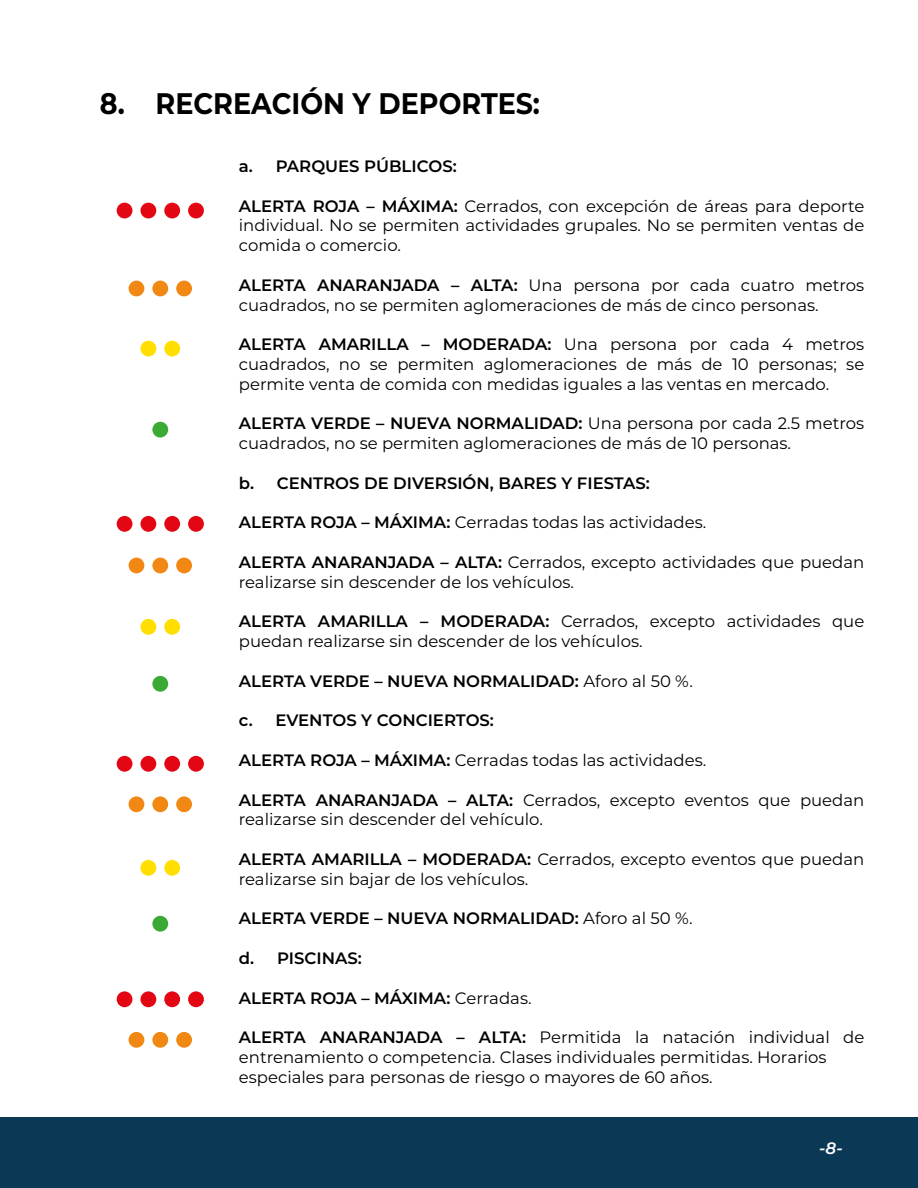
<style>
.page{position:relative;width:918px;height:1188px;background:#fff}
.page>*{position:absolute;margin:0;border:0;box-sizing:border-box;transform-origin:0 0}
.t1{font:700 29.7px "Montserrat";color:#000;scale:.91 1}
.t2{font:16.5px/19.8px "Montserrat";color:#000}
.t3{font:600 16.5px "Montserrat";color:#000}
.t4{font:italic 600 16.5px "Montserrat";color:#fff}
.s1{font-weight:600}
.s2{font-weight:400}
</style>
<div class="page">
<div style="left:0;top:1117px;width:918px;height:71px;background:#0a3855"></div>
<div style="left:152px;top:422px;width:16px;height:16px;background:#3aaa35;border-radius:50%"></div>
<div style="left:140px;top:341px;width:16px;height:15px;background:#ffde00;border-radius:50%"></div>
<div style="left:164px;top:341px;width:16px;height:15px;background:#ffde00;border-radius:50%"></div>
<div style="left:117px;top:203px;width:15px;height:15px;background:#e30613;border-radius:50%"></div>
<div style="left:140px;top:203px;width:16px;height:15px;background:#e30613;border-radius:50%"></div>
<div style="left:164px;top:203px;width:16px;height:15px;background:#e30613;border-radius:50%"></div>
<div style="left:188px;top:203px;width:16px;height:15px;background:#e30613;border-radius:50%"></div>
<div style="left:129px;top:281px;width:15px;height:15px;background:#f28814;border-radius:50%"></div>
<div style="left:152px;top:281px;width:16px;height:15px;background:#f28814;border-radius:50%"></div>
<div style="left:176px;top:281px;width:16px;height:15px;background:#f28814;border-radius:50%"></div>
<div style="left:152px;top:676px;width:16px;height:16px;background:#3aaa35;border-radius:50%"></div>
<div style="left:140px;top:619px;width:16px;height:16px;background:#ffde00;border-radius:50%"></div>
<div style="left:164px;top:619px;width:16px;height:16px;background:#ffde00;border-radius:50%"></div>
<div style="left:117px;top:516px;width:15px;height:16px;background:#e30613;border-radius:50%"></div>
<div style="left:140px;top:516px;width:16px;height:16px;background:#e30613;border-radius:50%"></div>
<div style="left:164px;top:516px;width:16px;height:16px;background:#e30613;border-radius:50%"></div>
<div style="left:188px;top:516px;width:16px;height:16px;background:#e30613;border-radius:50%"></div>
<div style="left:129px;top:558px;width:15px;height:15px;background:#f28814;border-radius:50%"></div>
<div style="left:152px;top:558px;width:16px;height:15px;background:#f28814;border-radius:50%"></div>
<div style="left:176px;top:558px;width:16px;height:15px;background:#f28814;border-radius:50%"></div>
<div style="left:152px;top:916px;width:16px;height:16px;background:#3aaa35;border-radius:50%"></div>
<div style="left:140px;top:860px;width:16px;height:16px;background:#ffde00;border-radius:50%"></div>
<div style="left:164px;top:860px;width:16px;height:16px;background:#ffde00;border-radius:50%"></div>
<div style="left:117px;top:756px;width:15px;height:16px;background:#e30613;border-radius:50%"></div>
<div style="left:140px;top:756px;width:16px;height:16px;background:#e30613;border-radius:50%"></div>
<div style="left:164px;top:756px;width:16px;height:16px;background:#e30613;border-radius:50%"></div>
<div style="left:188px;top:756px;width:16px;height:16px;background:#e30613;border-radius:50%"></div>
<div style="left:117px;top:991px;width:15px;height:16px;background:#e30613;border-radius:50%"></div>
<div style="left:140px;top:991px;width:16px;height:16px;background:#e30613;border-radius:50%"></div>
<div style="left:164px;top:991px;width:16px;height:16px;background:#e30613;border-radius:50%"></div>
<div style="left:188px;top:991px;width:16px;height:16px;background:#e30613;border-radius:50%"></div>
<div style="left:129px;top:796px;width:15px;height:16px;background:#f28814;border-radius:50%"></div>
<div style="left:152px;top:796px;width:16px;height:16px;background:#f28814;border-radius:50%"></div>
<div style="left:176px;top:796px;width:16px;height:16px;background:#f28814;border-radius:50%"></div>
<div style="left:129px;top:1032px;width:15px;height:16px;background:#f28814;border-radius:50%"></div>
<div style="left:152px;top:1032px;width:16px;height:16px;background:#f28814;border-radius:50%"></div>
<div style="left:176px;top:1032px;width:16px;height:16px;background:#f28814;border-radius:50%"></div>
<h1 class="t1" style="left:100px;top:82px;width:485px">8. RECREACIÓN Y DEPORTES:</h1>
<p class="t3" style="left:239px;top:154px;width:219px">a. PARQUES PÚBLICOS:</p>
<p class="t2" style="left:239px;top:195px;width:627px;text-align:justify"><span class="s1">ALERTA ROJA – MÁXIMA:</span> Cerrados, con excepción de áreas para deporte individual. No se permiten actividades grupales. No se permiten ventas de comida o comercio.</p>
<p class="t2" style="left:239px;top:274px;width:627px"><span class="s1">ALERTA ANARANJADA – ALTA:</span> Una persona por cada cuatro metros cuadrados, no se permiten aglomeraciones de más de cinco personas.</p>
<p class="t2" style="left:239px;top:334px;width:627px;text-align:justify"><span class="s1">ALERTA AMARILLA – MODERADA:</span> Una persona por cada 4 metros cuadrados, no se permiten aglomeraciones de más de 10 personas; se permite venta de comida con medidas iguales a las ventas en mercado.</p>
<p class="t2" style="left:239px;top:413px;width:627px"><span class="s1">ALERTA VERDE – NUEVA NORMALIDAD:</span> Una persona por cada 2.5 metros cuadrados, no se permiten aglomeraciones de más de 10 personas.</p>
<p class="t3" style="left:239px;top:471px;width:413px">b. CENTROS DE DIVERSIÓN, BARES Y FIESTAS:</p>
<p class="t2" style="left:239px;top:512px;width:469px"><span class="s1">ALERTA ROJA – MÁXIMA:</span> Cerradas todas las actividades.</p>
<p class="t2" style="left:239px;top:552px;width:627px"><span class="s1">ALERTA ANARANJADA – ALTA:</span> Cerrados, excepto actividades que puedan realizarse sin descender de los vehículos.</p>
<p class="t2" style="left:239px;top:611px;width:627px"><span class="s1">ALERTA AMARILLA – MODERADA:</span> Cerrados, excepto actividades que puedan realizarse sin descender de los vehículos.</p>
<p class="t3" style="left:239px;top:669px;width:456px">ALERTA VERDE – NUEVA NORMALIDAD: <span class="s2">Aforo al 50 %.</span></p>
<p class="t3" style="left:239px;top:709px;width:257px">c. EVENTOS Y CONCIERTOS:</p>
<p class="t2" style="left:239px;top:750px;width:469px"><span class="s1">ALERTA ROJA – MÁXIMA:</span> Cerradas todas las actividades.</p>
<p class="t2" style="left:239px;top:789px;width:627px"><span class="s1">ALERTA ANARANJADA – ALTA:</span> Cerrados, excepto eventos que puedan realizarse sin descender del vehículo.</p>
<p class="t2" style="left:239px;top:849px;width:627px"><span class="s1">ALERTA AMARILLA – MODERADA:</span> Cerrados, excepto eventos que puedan realizarse sin bajar de los vehículos.</p>
<p class="t3" style="left:239px;top:907px;width:455px">ALERTA VERDE – NUEVA NORMALIDAD: <span class="s2">Aforo al 50 %.</span></p>
<p class="t3" style="left:239px;top:946px;width:124px">d. PISCINAS:</p>
<p class="t3" style="left:239px;top:986px;width:294px">ALERTA ROJA – MÁXIMA: <span class="s2">Cerradas.</span></p>
<p class="t2" style="left:239px;top:1027px;width:627px"><span class="s1">ALERTA ANARANJADA – ALTA:</span> Permitida la natación individual de entrenamiento o competencia. Clases individuales permitidas. Horarios especiales para personas de riesgo o mayores de 60 años.</p>
<p class="t4" style="left:819px;top:1137px;width:25px">-8-</p>
</div>
